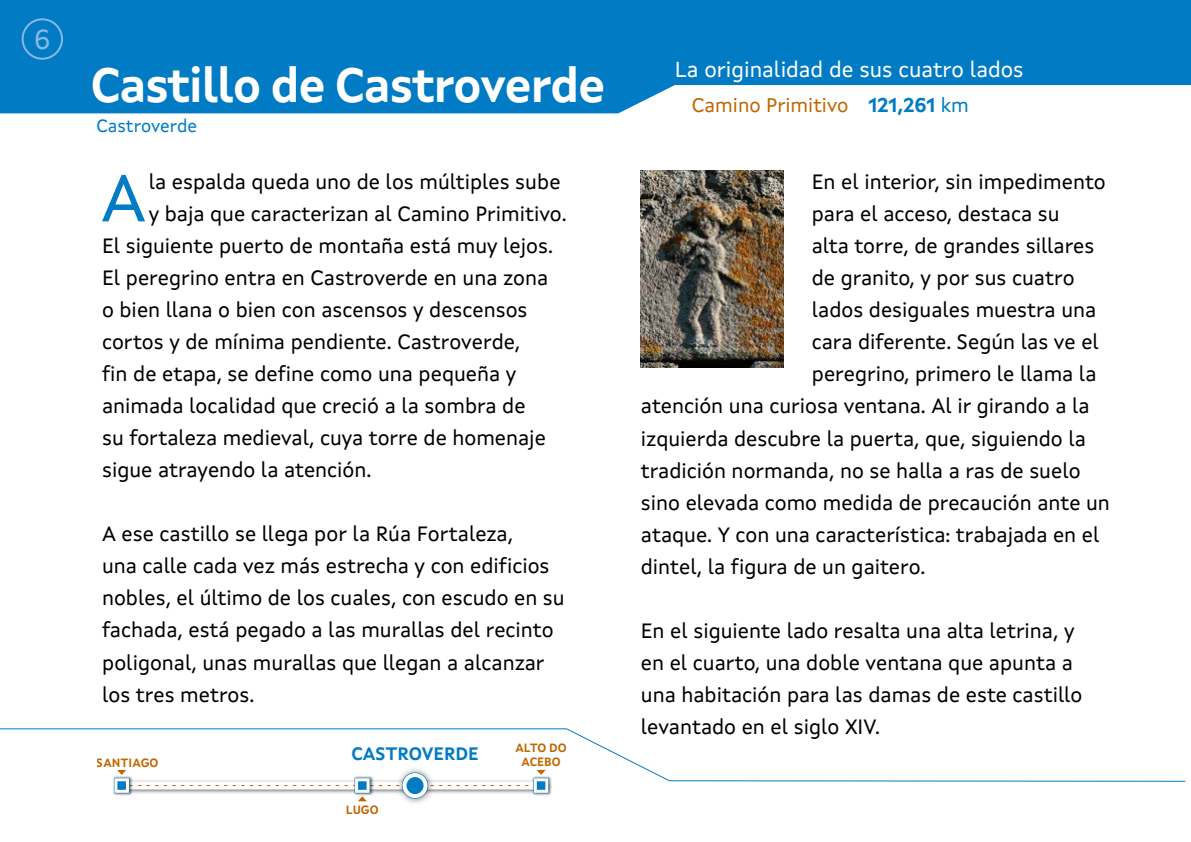
<style>
.page{position:relative;width:1191px;height:842px;background:#fff}
.page>*{position:absolute;margin:0;border:0;box-sizing:border-box;transform-origin:0 0}
.t1{font:67.4px "Xunta Sans";color:#007bc4}
.t2{font:700 48px "Xunta Sans";letter-spacing:-.02em;color:#fff}
.t3{font:28px "Xunta Sans";color:#89b8e4}
.t4{font:22px "Xunta Sans";color:#fff}
.t5{font:21px/32px "Xunta Sans";color:#000}
.t6{font:20px "Xunta Sans";color:#c16700}
.t7{font:700 18px "Xunta Sans";color:#007bc4}
.t8{font:18px "Xunta Sans";color:#007bc4}
.t9{font:700 12px/14.4px "Xunta Sans";color:#c16700;text-align:center}
.s1{font-weight:700;color:#007bc4}
.s2{color:#007bc4}
</style>
<div class="page">
<svg style="left:0;top:0;width:1191px;height:113px;background:#1c89ca"></svg>
<svg style="left:0;top:728px;width:1186px;height:54px"></svg>
<div style="left:22px;top:18px;width:41px;height:42px;border:2px solid #89b8e4;border-radius:50%"></div>
<div style="left:91px;top:741px;width:482px;height:85px;background:#fff"></div>
<img style="left:113px;top:777px;width:1px;height:17px">
<img style="left:549px;top:776px;width:3px;height:19px">
<svg style="left:114px;top:770px;width:435px;height:31px"></svg>
<img style="left:641px;top:170px;width:142px;height:198px">
<h3 class="t3" style="left:34px;top:22px;width:18px">6</h3>
<h2 class="t2" style="left:91px;top:56px;width:516px">Castillo de Castroverde</h2>
<p class="t8" style="left:96px;top:115px;width:102px">Castroverde</p>
<h1 class="t1" style="left:101px;top:157px;width:46px">A</h1>
<p class="t5" style="left:149px;top:166px;width:413px">la espalda queda uno de los múltiples sube</p>
<p class="t5" style="left:149px;top:198px;width:419px">y baja que caracterizan al Camino Primitivo.</p>
<p class="t5" style="left:102px;top:230px;width:452px">El siguiente puerto de montaña está muy lejos.</p>
<p class="t5" style="left:102px;top:262px;width:448px">El peregrino entra en Castroverde en una zona</p>
<p class="t5" style="left:102px;top:294px;width:427px">o bien llana o bien con ascensos y descensos</p>
<p class="t5" style="left:102px;top:326px;width:420px">cortos y de mínima pendiente. Castroverde,</p>
<p class="t5" style="left:102px;top:358px;width:416px">fin de etapa, se define como una pequeña y</p>
<p class="t5" style="left:102px;top:390px;width:425px">animada localidad que creció a la sombra de</p>
<p class="t5" style="left:102px;top:422px;width:445px">su fortaleza medieval, cuya torre de homenaje</p>
<p class="t5" style="left:102px;top:454px;width:271px">sigue atrayendo la atención.</p>
<p class="t5" style="left:102px;top:518px;width:464px">A ese castillo se llega por la Rúa Fortaleza,<br>una calle cada vez más estrecha y con edificios nobles, el último de los cuales, con escudo en su fachada, está pegado a las murallas del recinto poligonal, unas murallas que llegan a alcanzar los tres metros.</p>
<p class="t9" style="left:97px;top:755px;width:63px">SANTIAGO</p>
<p class="t7" style="left:351px;top:743px;width:129px">CASTROVERDE</p>
<p class="t9" style="left:346px;top:802px;width:35px">LUGO</p>
<p class="t9" style="left:515px;top:741px;width:53px">ALTO DO<br>ACEBO</p>
<p class="t4" style="left:675px;top:56px;width:350px">La originalidad de sus cuatro lados</p>
<p class="t6" style="left:692px;top:93px;width:278px">Camino Primitivo <span class="s1">121,261</span> <span class="s2">km</span></p>
<p class="t5" style="left:812px;top:166px;width:295px">En el interior, sin impedimento</p>
<p class="t5" style="left:812px;top:198px;width:249px">para el acceso, destaca su</p>
<p class="t5" style="left:812px;top:230px;width:284px">alta torre, de grandes sillares</p>
<p class="t5" style="left:812px;top:262px;width:264px">de granito, y por sus cuatro</p>
<p class="t5" style="left:812px;top:294px;width:286px">lados desiguales muestra una</p>
<p class="t5" style="left:812px;top:326px;width:289px">cara diferente. Según las ve el</p>
<p class="t5" style="left:812px;top:358px;width:286px">peregrino, primero le llama la</p>
<p class="t5" style="left:641px;top:390px;width:450px">atención una curiosa ventana. Al ir girando a la</p>
<p class="t5" style="left:641px;top:422px;width:446px">izquierda descubre la puerta, que, siguiendo la</p>
<p class="t5" style="left:641px;top:454px;width:441px">tradición normanda, no se halla a ras de suelo</p>
<p class="t5" style="left:641px;top:486px;width:470px">sino elevada como medida de precaución ante un</p>
<p class="t5" style="left:641px;top:518px;width:460px">ataque. Y con una característica: trabajada en el</p>
<p class="t5" style="left:641px;top:550px;width:286px">dintel, la figura de un gaitero.</p>
<p class="t5" style="left:641px;top:614px;width:443px">En el siguiente lado resalta una alta letrina, y en el cuarto, una doble ventana que apunta a una habitación para las damas de este castillo levantado en el siglo XIV.</p>
</div>
